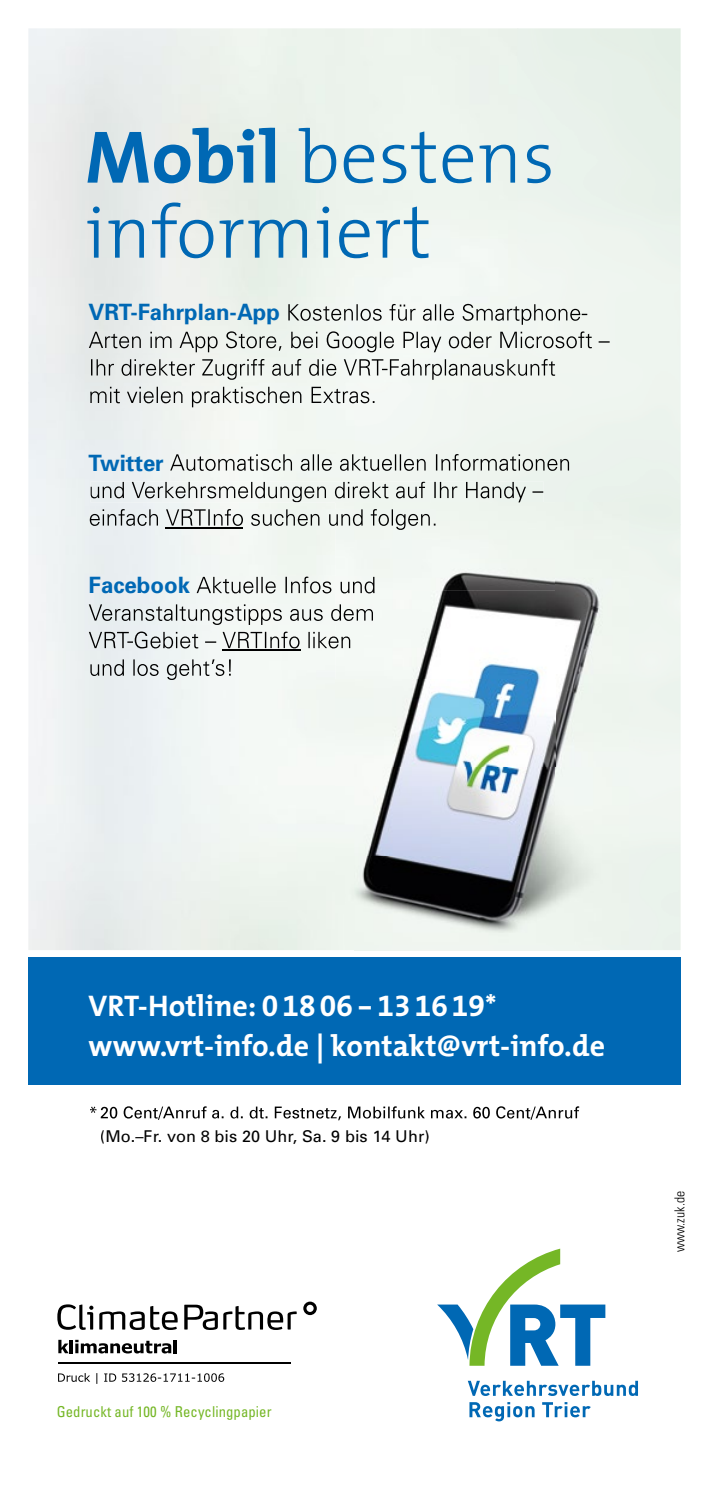
<style>
.page{position:relative;width:709px;height:1489px;background:#fff}
.page>*{position:absolute;margin:0;border:0;box-sizing:border-box;transform-origin:0 0}
.t1{font:300 75px/75px "The Mix";letter-spacing:.005em;color:#0068b4}
.t2{font:700 30px/40px "The Mix";letter-spacing:.005em;color:#fff}
.t3{font:700 22.5px "Univers";color:#0068b4}
.t4{font:16.25px "Univers";letter-spacing:.005em;color:#000}
.t5{font:condensed 15px "Univers";letter-spacing:.005em;color:#75b726}
.t6{font:300 condensed 13.75px "Univers";color:#000}
.s1{font-weight:700}
.s2{font-family:"The Mix Bold Expert";font-weight:400}
</style>
<div class="page">
<div style="left:28px;top:957px;width:652px;height:127px;background:#0068b4"></div>
<div style="left:28px;top:382px;width:326px;height:568px;background:#eef3f2"></div>
<img style="left:335px;top:502px;width:293px;height:442px">
<svg style="left:468px;top:1380px;width:170px;height:15px"></svg>
<svg style="left:469px;top:1402px;width:65px;height:19px"></svg>
<svg style="left:542px;top:1402px;width:49px;height:15px"></svg>
<svg style="left:437px;top:1248px;width:168px;height:117px"></svg>
<svg style="left:90px;top:1106px;width:489px;height:14px"></svg>
<img style="left:166px;top:509px;width:78px;height:19px">
<img style="left:222px;top:648px;width:78px;height:3px">
<img style="left:288px;top:304px;width:299px;height:21px">
<img style="left:89px;top:331px;width:520px;height:21px">
<img style="left:91px;top:359px;width:464px;height:21px">
<img style="left:90px;top:387px;width:284px;height:20px">
<img style="left:170px;top:454px;width:401px;height:17px">
<img style="left:90px;top:481px;width:453px;height:21px">
<img style="left:335px;top:502px;width:208px;height:1px">
<img style="left:90px;top:509px;width:70px;height:17px">
<img style="left:166px;top:509px;width:77px;height:17px">
<img style="left:244px;top:509px;width:91px;height:21px">
<img style="left:335px;top:509px;width:100px;height:21px">
<img style="left:197px;top:576px;width:138px;height:17px">
<img style="left:335px;top:576px;width:39px;height:17px">
<img style="left:89px;top:604px;width:246px;height:21px">
<img style="left:335px;top:604px;width:38px;height:21px">
<img style="left:89px;top:631px;width:127px;height:17px">
<img style="left:222px;top:631px;width:128px;height:17px">
<img style="left:300px;top:632px;width:50px;height:16px">
<img style="left:90px;top:659px;width:141px;height:21px">
<svg style="left:58px;top:1339px;width:11px;height:14px"></svg>
<hr style="left:70px;top:1339px;width:3px;height:14px;background:#000">
<svg style="left:75px;top:1339px;width:96px;height:14px"></svg>
<hr style="left:174px;top:1339px;width:3px;height:14px;background:#000">
<hr style="left:58px;top:1362px;width:233px;height:1px;background:#000">
<svg style="left:99px;top:1306px;width:79px;height:23px"></svg>
<svg style="left:184px;top:1304px;width:113px;height:25px"></svg>
<svg style="left:303px;top:1301px;width:14px;height:13px"></svg>
<svg style="left:57px;top:1304px;width:36px;height:25px"></svg>
<svg style="left:58px;top:1373px;width:166px;height:10px"></svg>
<h1 class="t1" style="left:85px;top:117px;width:471px"><span class="s1">Mobil</span> bestens informiert</h1>
<p class="t3" style="left:89px;top:299px;width:193px">VRT-Fahrplan-App</p>
<p class="t3" style="left:89px;top:449px;width:77px">Twitter</p>
<p class="t3" style="left:89px;top:571px;width:103px">Facebook</p>
<p class="t2" style="left:89px;top:985px;width:518px">VRT-Hotline: <span class="s2">0 18 06 - 13 16 19</span>* www.vrt-info.de | kontakt@vrt-info.de</p>
<p class="t4" style="left:100px;top:1126px;width:331px">(Mo.–Fr. von 8 bis 20 Uhr, Sa. 9 bis 14 Uhr)</p>
<p class="t5" style="left:57px;top:1401px;width:216px">Gedruckt auf 100 % Recyclingpapier</p>
<p class="t6" style="left:671px;top:1252px;width:63px;rotate:-90deg">www.zuk.de</p>
</div>
